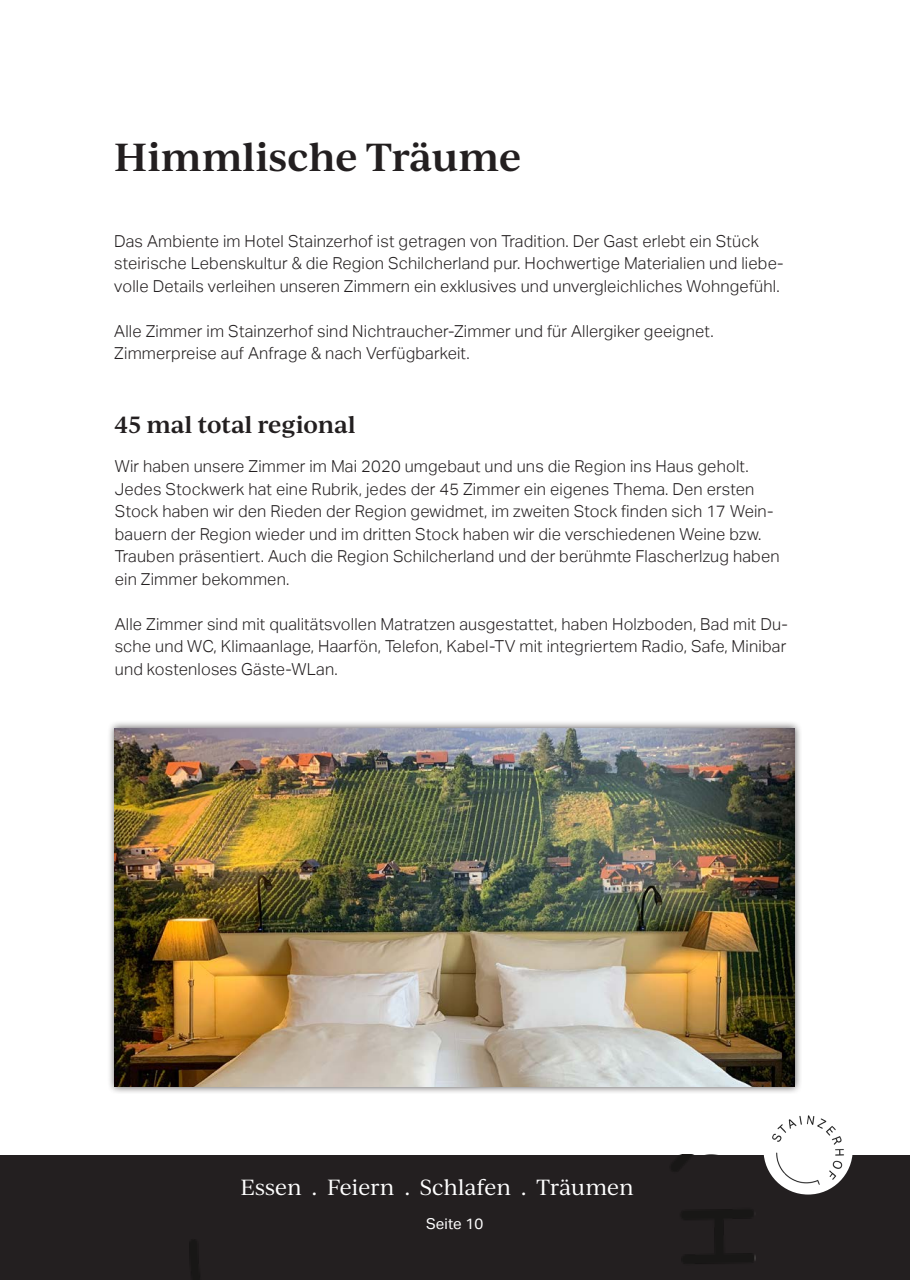
<style>
.page{position:relative;width:910px;height:1280px;background:#fff}
.page>*{position:absolute;margin:0;border:0;box-sizing:border-box;transform-origin:0 0}
.t1{font:600 37.5px "Ivy Journal";color:#231f20}
.t2{font:600 22.5px "Ivy Journal";letter-spacing:-.015em;color:#231f20}
.t3{font:21px "Ivy Journal";color:#fff}
.t4{font:300 16.5px/22.5px "Aktiv Grotesk";letter-spacing:.01em;color:#231f20}
.t5{font:15px "Aktiv Grotesk";letter-spacing:.01em;color:#fff}
</style>
<div class="page">
<div style="left:0;top:1155px;width:910px;height:125px;background:#231f20"></div>
<img style="left:189px;top:1155px;width:567px;height:125px">
<img style="left:763px;top:1115px;width:90px;height:80px">
<div style="left:107px;top:720px;width:695px;height:374px;background:#231f20;opacity:.75"></div>
<img style="left:115px;top:728px;width:680px;height:358px">
<p class="t1" style="left:114px;top:129px;width:408px">Himmlische Träume</p>
<p class="t4" style="left:114px;top:230px;width:671px">Das Ambiente im Hotel Stainzerhof ist getragen von Tradition. Der Gast erlebt ein Stück steirische Lebenskultur &amp; die Region Schilcherland pur. Hochwertige Materialien und liebe&shy;volle Details verleihen unseren Zimmern ein exklusives und unvergleichliches Wohngefühl.</p>
<p class="t4" style="left:114px;top:320px;width:601px">Alle Zimmer im Stainzerhof sind Nichtraucher-Zimmer und für Allergiker geeignet.</p>
<p class="t4" style="left:114px;top:342px;width:357px">Zimmerpreise auf Anfrage &amp; nach Verfügbarkeit.</p>
<p class="t2" style="left:114px;top:408px;width:243px">45 mal total regional</p>
<p class="t4" style="left:115px;top:455px;width:635px">Wir haben unsere Zimmer im Mai 2020 umgebaut und uns die Region ins Haus geholt.</p>
<p class="t4" style="left:115px;top:478px;width:666px">Jedes Stockwerk hat eine Rubrik, jedes der 45 Zimmer ein eigenes Thema. Den ersten Stock haben wir den Rieden der Region gewidmet, im zweiten Stock finden sich 17 Wein&shy;bauern der Region wieder und im dritten Stock haben wir die verschiedenen Weine bzw.<br>Trauben präsentiert. Auch die Region Schilcherland und der berühmte Flascherlzug haben ein Zimmer bekommen.</p>
<p class="t4" style="left:115px;top:613px;width:674px;text-align:justify">Alle Zimmer sind mit qualitätsvollen Matratzen ausgestattet, haben Holzboden, Bad mit Du&shy;sche und WC, Klimaanlage, Haarfön, Telefon, Kabel-TV mit integriertem Radio, Safe, Minibar und kostenloses Gäste-WLan.</p>
<p class="t3" style="left:241px;top:1173px;width:395px">Essen . Feiern . Schlafen . Träumen</p>
<p class="t5" style="left:426px;top:1215px;width:59px">Seite 10</p>
</div>
